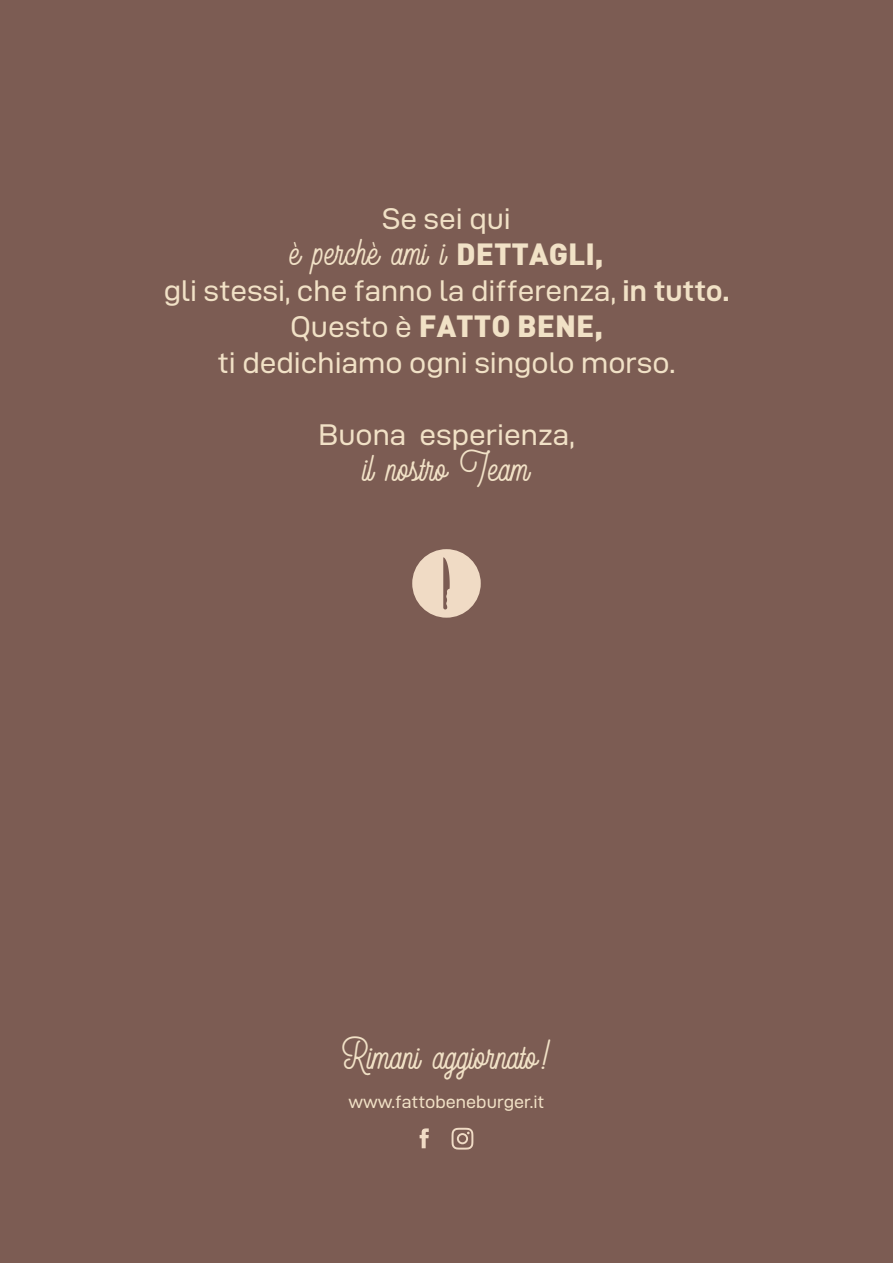
<style>
.page{position:relative;width:893px;height:1263px;background:#7c5c53}
.page>*{position:absolute;margin:0;border:0;box-sizing:border-box;transform-origin:0 0}
.t1{font:45px "Thirdlone";color:#f1e1c6}
.t2{font:30px "D DIN Exp";color:#f1e1c6}
.t3{font:900 30px "DIN";color:#f1e1c6}
.t4{font:18px "D DIN Exp";color:#f1e1c6}
.s1{font-family:"DIN";font-weight:900;font-size:30px}
.s2{font-family:"D DIN Exp Bold"}
.s3{font-family:"D DIN Exp";font-weight:400}
</style>
<div class="page">
<svg style="left:412px;top:549px;width:69px;height:69px"></svg>
<svg style="left:420px;top:1128px;width:9px;height:20px"></svg>
<svg style="left:452px;top:1128px;width:21px;height:21px"></svg>
<p class="t2" style="left:382px;top:202px;width:130px">Se sei qui</p>
<p class="t1" style="left:289px;top:225px;width:316px">è perchè ami i <span class="s1">DETTAGLI,</span></p>
<p class="t2" style="left:164px;top:274px;width:567px">gli stessi, che fanno la differenza, <span class="s2">in tutto.</span></p>
<p class="t3" style="left:290px;top:306px;width:314px"><span class="s3">Questo è</span> FATTO BENE,</p>
<p class="t2" style="left:217px;top:346px;width:460px">ti dedichiamo ogni singolo morso.</p>
<p class="t2" style="left:318px;top:418px;width:258px">Buona esperienza,</p>
<p class="t1" style="left:363px;top:441px;width:168px">il nostro Team</p>
<p class="t1" style="left:343px;top:1028px;width:209px">Rimani aggiornato!</p>
<p class="t4" style="left:348px;top:1092px;width:198px">www.fattobeneburger.it</p>
</div>
